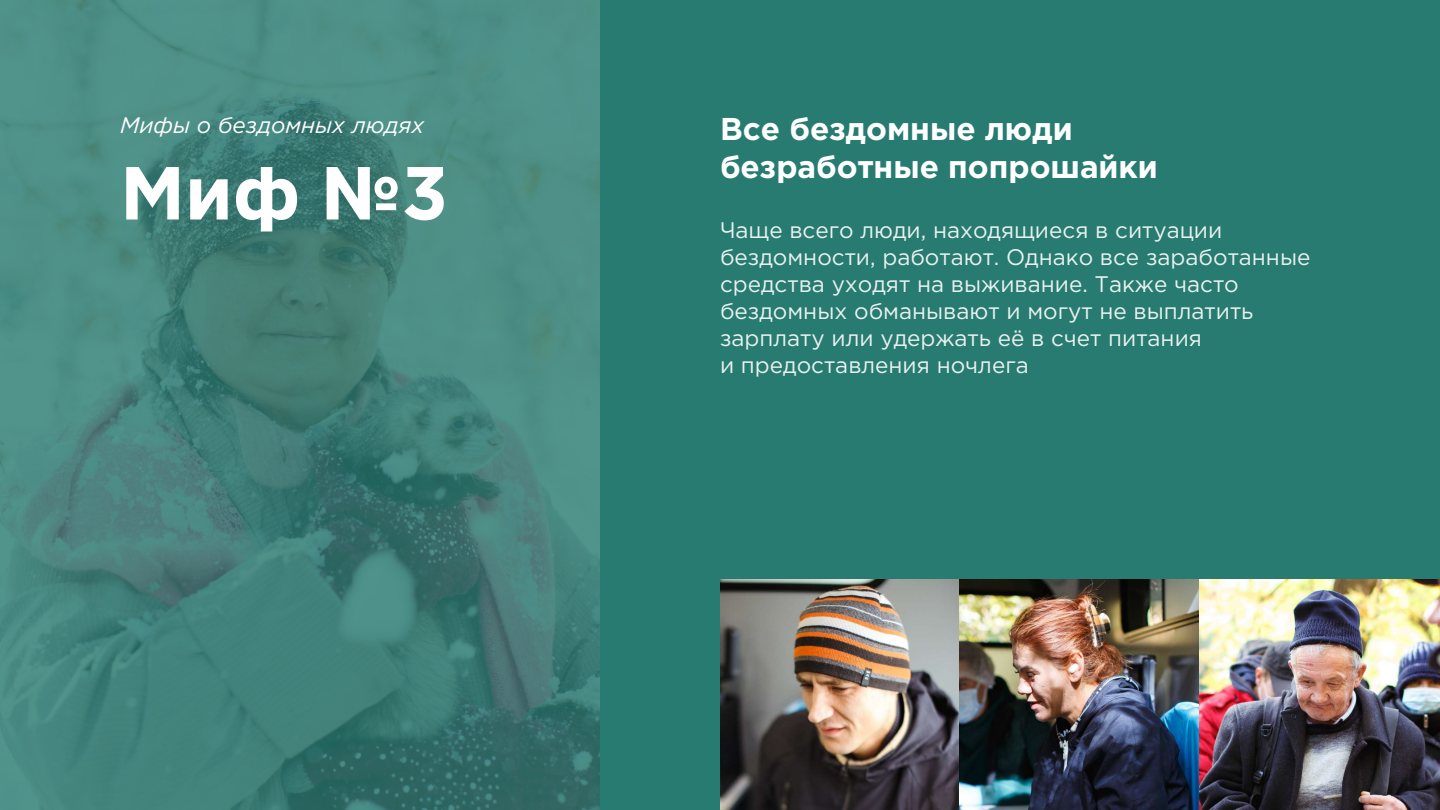
<style>
.page{position:relative;width:1440px;height:810px;background:#277b71}
.page>*{position:absolute;margin:0;border:0;box-sizing:border-box;transform-origin:0 0}
.t1{font:700 75px "Gotham Pro";color:#fff}
.t2{font:700 31.5px/37.8px "Gotham Pro";color:#fff}
.t3{font:22.5px/27px "Gotham Pro";color:#fff}
.t4{font:italic 22.5px "Gotham Pro";color:#fff}
</style>
<div class="page">
<img style="left:0;top:0;width:600px;height:810px">
<img style="left:720px;top:580px;width:240px;height:230px">
<img style="left:960px;top:580px;width:240px;height:230px">
<img style="left:1200px;top:580px;width:240px;height:230px">
<p class="t4" style="left:120px;top:113px;width:306px">Мифы о бездомных людях</p>
<h1 class="t1" style="left:120px;top:150px;width:330px">Миф №3</h1>
<h2 class="t2" style="left:720px;top:109px;width:439px">Все бездомные люди безработные попрошайки</h2>
<p class="t3" style="left:720px;top:217px;width:592px">Чаще всего люди, находящиеся в ситуации бездомности, работают. Однако все заработанные средства уходят на выживание. Также часто бездомных обманывают и могут не выплатить зарплату или удержать её в счет питания<br>и предоставления ночлега</p>
</div>
